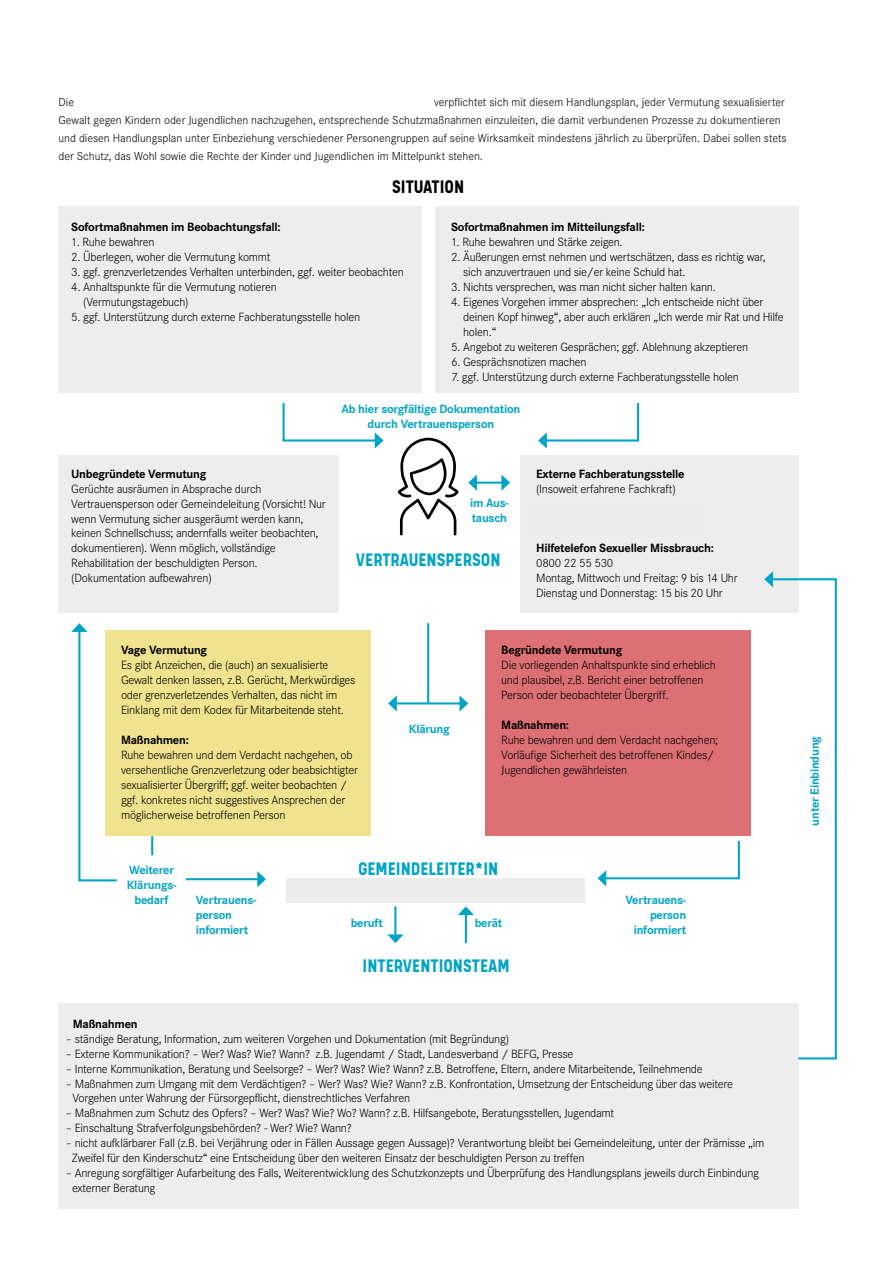
<style>
.page{position:relative;width:893px;height:1263px;background:#fff}
.page>*{position:absolute;margin:0;border:0;box-sizing:border-box;transform-origin:0 0}
.t1{font:700 20.7px "Kelpt A1";color:#00a4c5}
.t2{font:700 20.7px "Kelpt A1";color:#000}
.t3{font:300 12.45px/14.9px "Corporate S";letter-spacing:-.02em;color:#000}
.t4{font:700 12.45px/14.9px "Corporate S";letter-spacing:-.02em;color:#00a4c5;text-align:center}
.t5{font:700 12.45px "Corporate S";letter-spacing:-.02em;color:#000}
.t6{font:300 12px/18px "Corporate S";color:#000}
.s1{font-weight:700}
</style>
<div class="page">
<div style="left:58px;top:207px;width:363px;height:186px;background:#ededed"></div>
<div style="left:58px;top:455px;width:280px;height:157px;background:#ededed"></div>
<div style="left:58px;top:1003px;width:740px;height:206px;background:#ededed"></div>
<div style="left:435px;top:207px;width:363px;height:186px;background:#ededed"></div>
<div style="left:520px;top:455px;width:278px;height:157px;background:#ededed"></div>
<div style="left:105px;top:630px;width:266px;height:205px;background:#f0e38f"></div>
<div style="left:485px;top:630px;width:266px;height:205px;background:#dd7075"></div>
<svg style="left:398px;top:438px;width:61px;height:97px"></svg>
<svg style="left:282px;top:403px;width:101px;height:46px"></svg>
<svg style="left:538px;top:403px;width:102px;height:46px"></svg>
<hr style="left:186px;top:878px;width:72px;height:2px;background:#00a4c5">
<svg style="left:257px;top:871px;width:9px;height:16px"></svg>
<hr style="left:394px;top:906px;width:2px;height:29px;background:#00a4c5">
<svg style="left:387px;top:934px;width:16px;height:9px"></svg>
<hr style="left:465px;top:914px;width:2px;height:29px;background:#00a4c5">
<svg style="left:458px;top:906px;width:16px;height:9px"></svg>
<svg style="left:71px;top:623px;width:48px;height:259px"></svg>
<svg style="left:598px;top:840px;width:142px;height:46px"></svg>
<svg style="left:764px;top:571px;width:73px;height:489px"></svg>
<hr style="left:476px;top:482px;width:26px;height:2px;background:#00a4c5">
<svg style="left:468px;top:475px;width:9px;height:16px"></svg>
<svg style="left:501px;top:475px;width:9px;height:16px"></svg>
<hr style="left:396px;top:702px;width:64px;height:2px;background:#00a4c5">
<svg style="left:388px;top:695px;width:9px;height:16px"></svg>
<svg style="left:460px;top:696px;width:8px;height:15px"></svg>
<hr style="left:427px;top:623px;width:2px;height:80px;background:#00a4c5">
<svg style="left:151px;top:836px;width:2px;height:19px"></svg>
<div style="left:286px;top:878px;width:299px;height:24px;background:#ececec"></div>
<p class="t6" style="left:58px;top:92px;width:730px;text-indent:376px">verpflichtet sich mit diesem Handlungsplan, jeder Vermutung sexualisierter Gewalt gegen Kindern oder Jugendlichen nachzugehen, entsprechende Schutzmaßnahmen einzuleiten, die damit verbundenen Prozesse zu dokumentieren und diesen Handlungsplan unter Einbeziehung verschiedener Personengruppen auf seine Wirksamkeit mindestens jährlich zu überprüfen. Dabei sollen stets der Schutz, das Wohl sowie die Rechte der Kinder und Jugendlichen im Mittelpunkt stehen.</p>
<p class="t6" style="left:58px;top:92px;width:17px">Die</p>
<p class="t3" style="left:58px;top:119px;width:742px;text-align:justify">entsprechende Schutzmaßnahmen einzuleiten, die damit verbundenen Prozesse zu dokumentieren und diesen Handlungsplan unter Einbeziehung ver&shy;schiedener Personengruppen auf seine Wirksamkeit mindestens jährlich zu überprüfen. Dabei sollen stets der Schutz, das Wohl sowie die Rechte der Kinder und Jugendlichen im Mittelpunkt stehen</p>
<p class="t2" style="left:392px;top:175px;width:74px">SITUATION</p>
<p class="t5" style="left:71px;top:218px;width:211px">Sofortmaßnahmen im Beobachtungsfall:</p>
<p class="t3" style="left:71px;top:235px;width:85px">1. Ruhe bewahren</p>
<p class="t3" style="left:71px;top:250px;width:201px">2. Überlegen, woher die Vermutung kommt</p>
<p class="t3" style="left:71px;top:265px;width:334px">3. ggf. grenzverletzendes Verhalten unterbinden, ggf. weiter beobachten</p>
<p class="t3" style="left:83px;top:279px;width:195px;text-indent:-12px">4. Anhaltspunkte für die Vermutung notieren (Vermutungstagebuch)</p>
<p class="t3" style="left:71px;top:309px;width:290px">5. ggf. Unterstützung durch externe Fachberatungsstelle holen</p>
<p class="t5" style="left:451px;top:218px;width:195px">Sofortmaßnahmen im Mitteilungsfall:</p>
<p class="t3" style="left:451px;top:235px;width:173px">1. Ruhe bewahren und Stärke zeigen.</p>
<p class="t3" style="left:463px;top:250px;width:304px;text-indent:-12px">2. Äußerungen ernst nehmen und wertschätzen, dass es richtig war, sich anzuvertrauen und sie/er keine Schuld hat.</p>
<p class="t3" style="left:451px;top:279px;width:266px">3. Nichts versprechen, was man nicht sicher halten kann.</p>
<p class="t3" style="left:463px;top:294px;width:322px;text-indent:-12px">4. Eigenes Vorgehen immer absprechen: „Ich entscheide nicht über deinen Kopf hinweg“, aber auch erklären „Ich werde mir Rat und Hilfe holen.“</p>
<p class="t3" style="left:451px;top:339px;width:299px">5. Angebot zu weiteren Gesprächen; ggf. Ablehnung akzeptieren</p>
<p class="t3" style="left:451px;top:354px;width:137px">6. Gesprächsnotizen machen</p>
<p class="t3" style="left:451px;top:369px;width:289px">7. ggf. Unterstützung durch externe Fachberatungsstelle holen</p>
<p class="t3" style="left:71px;top:466px;width:256px"><span class="s1">Unbegründete Vermutung<br></span>Gerüchte ausräumen in Absprache durch Vertrauensperson oder Gemeindeleitung (Vorsicht! Nur wenn Vermutung sicher ausgeräumt werden kann, keinen Schnellschuss; andernfalls weiter beobachten, dokumentieren). Wenn möglich, vollständige Rehabilitation der beschuldigten Person. (Dokumentation aufbewahren)</p>
<p class="t4" style="left:342px;top:401px;width:180px">Ab hier sorgfältige Dokumentation durch Vertrauensperson</p>
<p class="t4" style="left:470px;top:495px;width:40px;text-align:left">im Aus&shy;tausch</p>
<p class="t1" style="left:356px;top:548px;width:146px">VERTRAUENSPERSON</p>
<p class="t3" style="left:536px;top:466px;width:150px"><span class="s1">Externe Fachberatungsstelle </span>(Insoweit erfahrene Fachkraft)</p>
<p class="t3" style="left:536px;top:541px;width:203px"><span class="s1">Hilfetelefon Sexueller Missbrauch:<br></span>0800 22 55 530<br>Montag, Mittwoch und Freitag: 9 bis 14 Uhr<br>Dienstag und Donnerstag: 15 bis 20 Uhr</p>
<p class="t3" style="left:121px;top:643px;width:236px"><span class="s1">Vage Vermutung<br></span>Es gibt Anzeichen, die (auch) an sexualisierte Gewalt denken lassen, z.B. Gerücht, Merkwürdiges oder grenzverletzendes Verhalten, das nicht im Einklang mit dem Kodex für Mitarbeitende steht.</p>
<p class="t3" style="left:121px;top:733px;width:238px"><span class="s1">Maßnahmen:<br></span>Ruhe bewahren und dem Verdacht nachgehen, ob versehentliche Grenzverletzung oder beabsichtigter sexualisierter Übergriff; ggf. weiter beobachten / ggf. konkretes nicht suggestives Ansprechen der möglicherweise betroffenen Person</p>
<p class="t4" style="left:409px;top:721px;width:42px">Klärung</p>
<p class="t3" style="left:501px;top:643px;width:216px"><span class="s1">Begründete Vermutung<br></span>Die vorliegenden Anhaltspunkte sind erheblich und plausibel, z.B. Bericht einer betroffenen Person oder beobachteter Übergriff.</p>
<p class="t3" style="left:501px;top:718px;width:218px"><span class="s1">Maßnahmen:<br></span>Ruhe bewahren und dem Verdacht nachgehen; Vorläufige Sicherheit des betroffenen Kindes/ Jugendlichen gewährleisten</p>
<p class="t4" style="left:127px;top:862px;width:51px">Weiterer<br>Klärungs&shy;bedarf</p>
<p class="t4" style="left:196px;top:892px;width:62px;text-align:left">Vertrauens&shy;person informiert</p>
<p class="t1" style="left:358px;top:857px;width:142px">GEMEINDELEITER*IN</p>
<p class="t4" style="left:351px;top:915px;width:34px">beruft</p>
<p class="t4" style="left:475px;top:915px;width:29px">berät</p>
<p class="t1" style="left:363px;top:954px;width:149px">INTERVENTIONSTEAM</p>
<p class="t4" style="left:626px;top:892px;width:62px;text-align:right">Vertrauens&shy;person informiert</p>
<p class="t4" style="left:807px;top:825px;width:91px;rotate:-90deg">unter Einbindung</p>
<p class="t5" style="left:73px;top:1015px;width:66px">Maßnahmen</p>
<p class="t3" style="left:66px;top:1031px;width:445px">– ständige Beratung, Information, zum weiteren Vorgehen und Dokumentation (mit Begründung)</p>
<p class="t3" style="left:66px;top:1046px;width:509px">– Externe Kommunikation? – Wer? Was? Wie? Wann? z.B. Jugendamt / Stadt, Landesverband / BEFG, Presse</p>
<p class="t3" style="left:66px;top:1061px;width:638px">– Interne Kommunikation, Beratung und Seelsorge? – Wer? Was? Wie? Wann? z.B. Betroffene, Eltern, andere Mitarbeitende, Teilnehmende</p>
<p class="t3" style="left:72px;top:1076px;width:662px;text-indent:-6px">– Maßnahmen zum Umgang mit dem Verdächtigen? – Wer? Was? Wie? Wann? z.B. Konfrontation, Umsetzung der Entscheidung über das weitere<br>Vorgehen unter Wahrung der Fürsorgepflicht, dienstrechtliches Verfahren</p>
<p class="t3" style="left:66px;top:1106px;width:550px">– Maßnahmen zum Schutz des Opfers? – Wer? Was? Wie? Wo? Wann? z.B. Hilfsangebote, Beratungsstellen, Jugendamt</p>
<p class="t3" style="left:66px;top:1121px;width:287px">– Einschaltung Strafverfolgungsbehörden? - Wer? Wie? Wann?</p>
<p class="t3" style="left:72px;top:1136px;width:694px;text-indent:-6px">– nicht aufklärbarer Fall (z.B. bei Verjährung oder in Fällen Aussage gegen Aussage)? Verantwortung bleibt bei Gemeindeleitung, unter der Prämisse „im<br>Zweifel für den Kinderschutz“ eine Entscheidung über den weiteren Einsatz der beschuldigten Person zu treffen</p>
<p class="t3" style="left:72px;top:1166px;width:688px;text-indent:-6px">– Anregung sorgfältiger Aufarbeitung des Falls, Weiterentwicklung des Schutzkonzepts und Überprüfung des Handlungsplans jeweils durch Einbindung externer Beratung</p>
</div>
